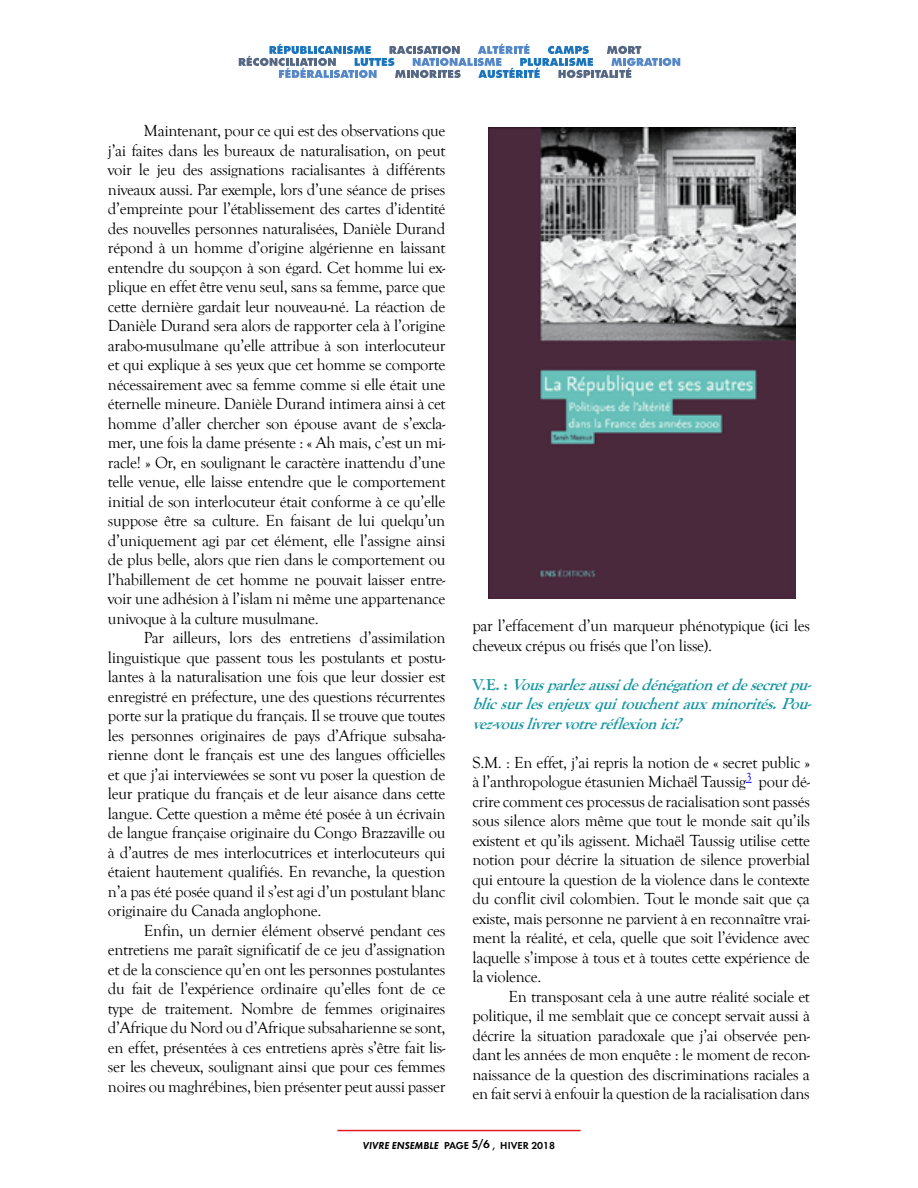
<style>
.page{position:relative;width:918px;height:1188px;background:#fff}
.page>*{position:absolute;margin:0;border:0;box-sizing:border-box;transform-origin:0 0}
.t1{font:16.5px/19.5px "Goudy Old Style T";letter-spacing:-.02em;color:#000;text-align:justify}
.t2{font:italic 700 16.5px/19.5px "Goudy Old Style T";color:#1897a4;text-align:justify}
.t3{font:10.5px "Futura Dem";color:#000}
.s1{font-style:normal}
.s2{font-family:"Futura Dem Obl"}
.s3{font-size:12px}
</style>
<div class="page">
<svg style="left:239px;top:44px;width:441px;height:34px"></svg>
<hr style="left:337px;top:1130px;width:244px;height:1px;background:#e11b22">
<img style="left:488px;top:128px;width:308px;height:471px">
<p class="t1" style="left:108px;top:121px;width:339px;text-indent:36px">Maintenant, pour ce qui est des observations que j’ai faites dans les bureaux de naturalisation, on peut voir le jeu des assignations racialisantes à différents niveaux aussi. Par exemple, lors d’une séance de prises d’empreinte pour l’établissement des cartes d’identité des nouvelles personnes naturalisées, Danièle Durand répond à un homme d’origine algérienne en laissant entendre du soupçon à son égard. Cet homme lui ex&shy;plique en effet être venu seul, sans sa femme, parce que cette dernière gardait leur nouveau-né. La réaction de Danièle Durand sera alors de rapporter cela à l’origine arabo-musulmane qu’elle attribue à son interlocuteur et qui explique à ses yeux que cet homme se comporte nécessairement avec sa femme comme si elle était une éternelle mineure. Danièle Durand intimera ainsi à cet homme d’aller chercher son épouse avant de s’excla&shy;mer, une fois la dame présente : « Ah mais, c’est un mi&shy;racle! » Or, en soulignant le caractère inattendu d’une telle venue, elle laisse entendre que le comportement initial de son interlocuteur était conforme à ce qu’elle suppose être sa culture. En faisant de lui quelqu’un d’uniquement agi par cet élément, elle l’assigne ainsi de plus belle, alors que rien dans le comportement ou l’habillement de cet homme ne pouvait laisser entre&shy;voir une adhésion à l’islam ni même une appartenance univoque à la culture musulmane.</p>
<p class="t1" style="left:108px;top:629px;width:339px;text-indent:36px">Par ailleurs, lors des entretiens d’assimilation linguistique que passent tous les postulants et postu&shy;lantes à la naturalisation une fois que leur dossier est enregistré en préfecture, une des questions récurrentes porte sur la pratique du français. Il se trouve que toutes les personnes originaires de pays d’Afrique subsaha&shy;rienne dont le français est une des langues officielles et que j’ai interviewées se sont vu poser la question de leur pratique du français et de leur aisance dans cette langue. Cette question a même été posée à un écrivain de langue française originaire du Congo Brazzaville ou à d’autres de mes interlocutrices et interlocuteurs qui étaient hautement qualifiés. En revanche, la question n’a pas été posée quand il s’est agi d’un postulant blanc originaire du Canada anglophone.</p>
<p class="t1" style="left:108px;top:921px;width:339px;text-indent:36px">Enfin, un dernier élément observé pendant ces entretiens me paraît significatif de ce jeu d’assignation et de la conscience qu’en ont les personnes postulantes du fait de l’expérience ordinaire qu’elles font de ce type de traitement. Nombre de femmes originaires d’Afrique du Nord ou d’Afrique subsaharienne se sont, en effet, présentées à ces entretiens après s’être fait lis&shy;ser les cheveux, soulignant ainsi que pour ces femmes noires ou maghrébines, bien présenter peut aussi passer</p>
<p class="t1" style="left:472px;top:617px;width:339px">par l’effacement d’un marqueur phénotypique (ici les cheveux crépus ou frisés que l’on lisse).</p>
<p class="t2" style="left:472px;top:675px;width:346px"><span class="s1">V . E . :</span> Vousparlezaussidedénégationetdesecretpu&shy;blicsurlesenjeuxquitouchentauxminorités.Pou&shy;vez-vouslivrervotreréflexionici?</p>
<p class="t1" style="left:472px;top:753px;width:339px">S.M. : En effet, j’ai repris la notion de « secret public » à l’anthropologue étasunien Michaël Taussig<sup>3</sup> pour dé&shy;crire comment ces processus de racialisation sont passés sous silence alors même que tout le monde sait qu’ils existent et qu’ils agissent. Michaël Taussig utilise cette notion pour décrire la situation de silence proverbial qui entoure la question de la violence dans le contexte du conflit civil colombien. Tout le monde sait que ça existe, mais personne ne parvient à en reconnaître vrai&shy;ment la réalité, et cela, quelle que soit l’évidence avec laquelle s’impose à tous et à toutes cette expérience de la violence.</p>
<p class="t1" style="left:472px;top:987px;width:339px;text-indent:36px">En transposant cela à une autre réalité sociale et politique, il me semblait que ce concept servait aussi à décrire la situation paradoxale que j’ai observée pen&shy;dant les années de mon enquête : le moment de recon&shy;naissance de la question des discriminations raciales a en fait servi à enfouir la question de la racialisation dans</p>
<p class="t3" style="left:363px;top:1139px;width:194px"><span class="s2">VIVRE ENSEMBLE</span> PAGE <span class="s3">5/6</span> , HIVER 2018</p>
</div>
